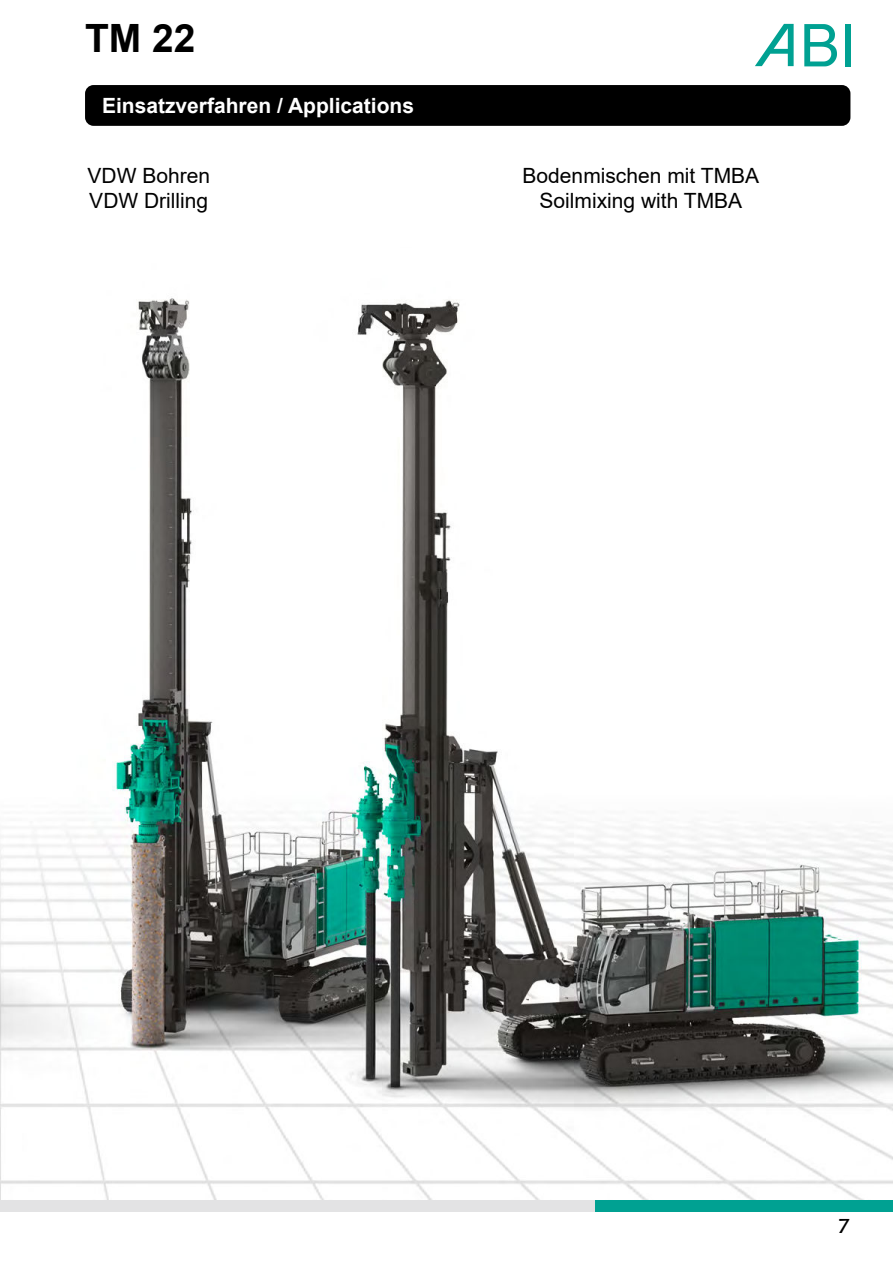
<style>
.page{position:relative;width:893px;height:1263px;background:#fff}
.page>*{position:absolute;margin:0;border:0;box-sizing:border-box;transform-origin:0 0}
.t1{font:700 39px "Arial";color:#000}
.t2{font:21px/25.2px "Arial";color:#000}
.t3{font:700 21px "Arial";color:#fff}
.t4{font:700 21px "Optima";color:#000}
</style>
<div class="page">
<div style="left:594px;top:1199px;width:299px;height:13px;background:#00a192"></div>
<div style="left:0;top:1199px;width:595px;height:13px;background:#e3e3e4"></div>
<svg style="left:804px;top:24px;width:33px;height:42px"></svg>
<div style="left:845px;top:24px;width:5px;height:42px;background:#00a192"></div>
<svg style="left:755px;top:24px;width:39px;height:42px"></svg>
<div style="left:85px;top:85px;width:765px;height:41px;background:#000;border-radius:9px"></div>
<img style="left:0;top:298px;width:893px;height:901px">
<h1 class="t1" style="left:85px;top:16px;width:112px">TM 22</h1>
<p class="t3" style="left:102px;top:98px;width:313px">Einsatzverfahren / Applications</p>
<p class="t2" style="left:88px;top:165px;width:124px">VDW Bohren<br>VDW Drilling</p>
<p class="t2" style="left:523px;top:165px;width:238px;text-align:center">Bodenmischen mit TMBA<br>Soilmixing with TMBA</p>
<p class="t4" style="left:838px;top:1214px;width:14px">7</p>
</div>
